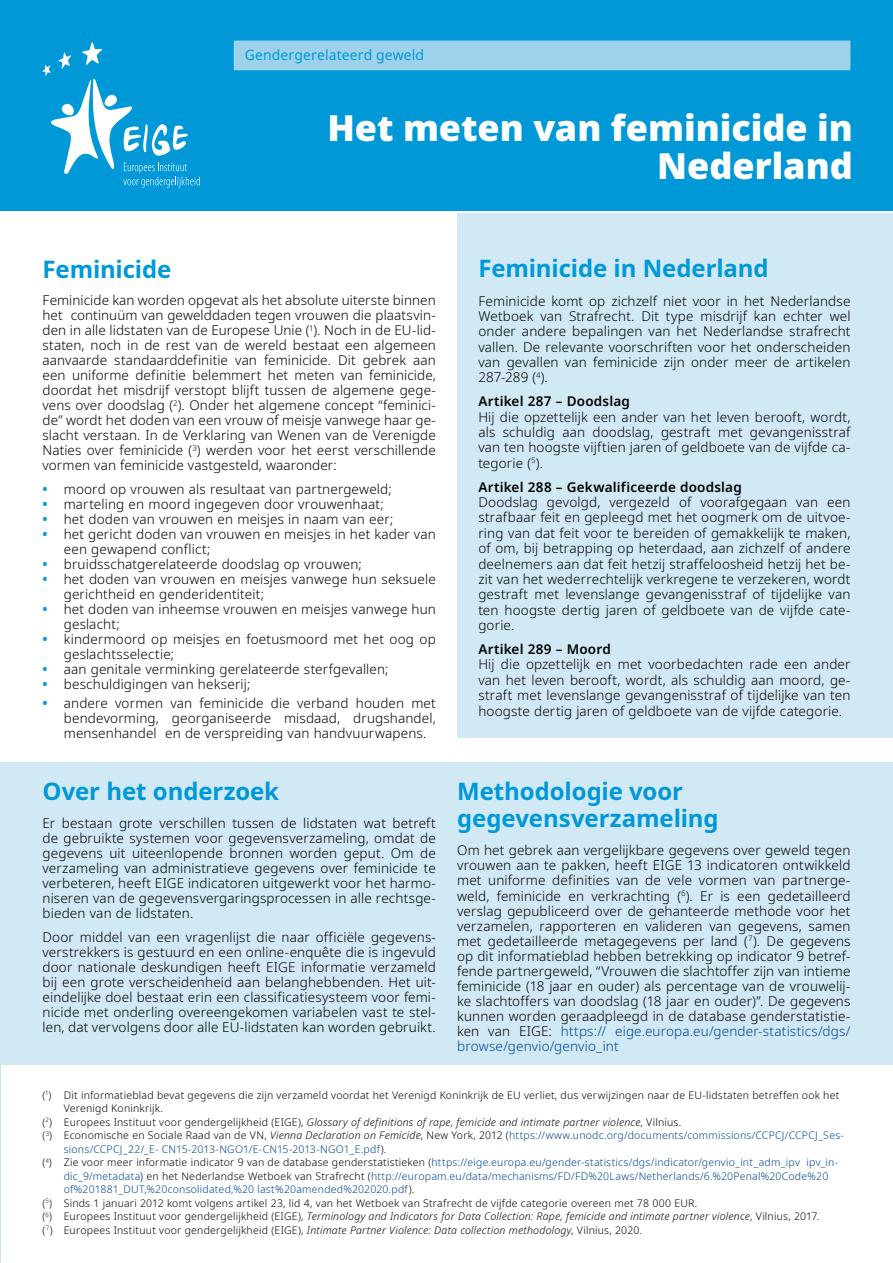
<style>
.page{position:relative;width:893px;height:1263px;background:#fff}
.page>*{position:absolute;margin:0;border:0;box-sizing:border-box;transform-origin:0 0}
.Titel{font:900 36px/38.2px "Noto Sans";color:#fff;text-align:right}
.Headlines{font:700 24px/27px "Noto Sans";letter-spacing:-.005em;color:#0098d7}
.Default{font:14.25px "Noto Sans";letter-spacing:.01em;color:#0098d7}
.Body_text{font:300 13.5px/15px "Noto Sans";letter-spacing:.01em;color:#000;text-align:justify}
.Text_subtitle{font:600 13.5px "Noto Sans";letter-spacing:.015em;color:#000}
.Footnote{font:300 10.5px/13.5px "Noto Sans";letter-spacing:.02em;color:#004494}
.Footnote-2{font:300 10.5px/13.5px "Noto Sans";letter-spacing:.02em;color:#000}
.Footnote-3{font:italic 300 10.5px "Noto Sans";letter-spacing:.02em;color:#000}
.s1{font-weight:700;color:#009ee0}
.s2{color:#004494}
.s3{font-style:normal}
.s4{color:#000}
.s5{font-style:italic;color:#000}
.s6{font-style:italic}
</style>
<div class="page">
<div style="left:0;top:0;width:893px;height:210px;background:#0098d7"></div>
<svg style="left:42px;top:42px;width:158px;height:146px"></svg>
<div style="left:234px;top:41px;width:616px;height:29px;background:#9dd2eb"></div>
<div style="left:457px;top:213px;width:436px;height:525px;background:#d1e9f5"></div>
<div style="left:0;top:762px;width:893px;height:302px;background:#d1e9f5"></div>
<p class="Default" style="left:245px;top:47px;width:181px">Gendergerelateerd geweld</p>
<h1 class="Titel" style="left:327px;top:109px;width:527px">Het meten van feminicide in<br>Nederland</h1>
<h2 class="Headlines" style="left:43px;top:256px;width:130px">Feminicide</h2>
<p class="Body_text" style="left:43px;top:293px;width:395px">Feminicide kan worden opgevat als het absolute uiterste binnen het continuüm van gewelddaden tegen vrouwen die plaatsvin&shy;den in alle lidstaten van de Europese Unie (<sup>1</sup>). Noch in de EU-lid&shy;staten, noch in de rest van de wereld bestaat een algemeen aanvaarde standaarddefinitie van feminicide. Dit gebrek aan een uniforme definitie belemmert het meten van feminicide, doordat het misdrijf verstopt blijft tussen de algemene gege&shy;vens over doodslag (<sup>2</sup>). Onder het algemene concept “feminici&shy;de” wordt het doden van een vrouw of meisje vanwege haar ge&shy;slacht verstaan. In de Verklaring van Wenen van de Verenigde Naties over feminicide (<sup>3</sup>) werden voor het eerst verschillende vormen van feminicide vastgesteld, waaronder:</p>
<p class="Body_text" style="left:43px;top:482px;width:351px"><span class="s1">•</span> moord op vrouwen als resultaat van partnergeweld;</p>
<p class="Body_text" style="left:43px;top:497px;width:343px"><span class="s1">•</span> marteling en moord ingegeven door vrouwenhaat;</p>
<p class="Body_text" style="left:43px;top:512px;width:352px"><span class="s1">•</span> het doden van vrouwen en meisjes in naam van eer;</p>
<p class="Body_text" style="left:64px;top:527px;width:374px;text-indent:-21px"><span class="s1">•</span> het gericht doden van vrouwen en meisjes in het kader van een gewapend conflict;</p>
<p class="Body_text" style="left:43px;top:557px;width:321px"><span class="s1">•</span> bruidsschatgerelateerde doodslag op vrouwen;</p>
<p class="Body_text" style="left:64px;top:572px;width:374px;text-indent:-21px"><span class="s1">•</span> het doden van vrouwen en meisjes vanwege hun seksuele gerichtheid en genderidentiteit;</p>
<p class="Body_text" style="left:64px;top:602px;width:374px;text-indent:-21px"><span class="s1">•</span> het doden van inheemse vrouwen en meisjes vanwege hun geslacht;</p>
<p class="Body_text" style="left:64px;top:632px;width:373px;text-indent:-21px"><span class="s1">•</span> kindermoord op meisjes en foetusmoord met het oog op geslachtsselectie;</p>
<p class="Body_text" style="left:43px;top:662px;width:347px"><span class="s1">•</span> aan genitale verminking gerelateerde sterfgevallen;</p>
<p class="Body_text" style="left:43px;top:677px;width:210px"><span class="s1">•</span> beschuldigingen van hekserij;</p>
<p class="Body_text" style="left:64px;top:696px;width:374px;text-indent:-21px"><span class="s1">•</span> andere vormen van feminicide die verband houden met bendevorming, georganiseerde misdaad, drugshandel, mensenhandel en de verspreiding van handvuurwapens.</p>
<h2 class="Headlines" style="left:478px;top:256px;width:292px">Feminicide in Nederland</h2>
<p class="Body_text" style="left:478px;top:293px;width:374px">Feminicide komt op zichzelf niet voor in het Nederlandse Wetboek van Strafrecht. Dit type misdrijf kan echter wel onder andere bepalingen van het Nederlandse strafrecht vallen. De relevante voorschriften voor het onderscheiden van gevallen van feminicide zijn onder meer de artikelen 287-289 (<sup>4</sup>).</p>
<p class="Text_subtitle" style="left:478px;top:394px;width:153px">Artikel 287 – Doodslag</p>
<p class="Body_text" style="left:478px;top:409px;width:374px">Hij die opzettelijk een ander van het leven berooft, wordt, als schuldig aan doodslag, gestraft met gevangenisstraf van ten hoogste vijftien jaren of geldboete van de vijfde ca&shy;tegorie (<sup>5</sup>).</p>
<p class="Text_subtitle" style="left:478px;top:479px;width:265px">Artikel 288 – Gekwalificeerde doodslag</p>
<p class="Body_text" style="left:478px;top:495px;width:374px;line-height:15.5px">Doodslag gevolgd, vergezeld of voorafgegaan van een strafbaar feit en gepleegd met het oogmerk om de uitvoe&shy;ring van dat feit voor te bereiden of gemakkelijk te maken, of om, bij betrapping op heterdaad, aan zichzelf of andere deelnemers aan dat feit hetzij straffeloosheid hetzij het be&shy;zit van het wederrechtelijk verkregene te verzekeren, wordt gestraft met levenslange gevangenisstraf of tijdelijke van ten hoogste dertig jaren of geldboete van de vijfde cate&shy;gorie.</p>
<p class="Text_subtitle" style="left:478px;top:641px;width:134px">Artikel 289 – Moord</p>
<p class="Body_text" style="left:478px;top:657px;width:374px;line-height:15.5px">Hij die opzettelijk en met voorbedachten rade een ander van het leven berooft, wordt, als schuldig aan moord, ge&shy;straft met levenslange gevangenisstraf of tijdelijke van ten hoogste dertig jaren of geldboete van de vijfde categorie.</p>
<h2 class="Headlines" style="left:43px;top:779px;width:238px">Over het onderzoek</h2>
<p class="Body_text" style="left:43px;top:816px;width:395px">Er bestaan grote verschillen tussen de lidstaten wat betreft de gebruikte systemen voor gegevensverzameling, omdat de gegevens uit uiteenlopende bronnen worden geput. Om de verzameling van administratieve gegevens over feminicide te verbeteren, heeft EIGE indicatoren uitgewerkt voor het harmo&shy;niseren van de gegevensvergaringsprocessen in alle rechtsge&shy;bieden van de lidstaten.</p>
<p class="Body_text" style="left:43px;top:929px;width:395px">Door middel van een vragenlijst die naar officiële gegevens&shy;verstrekkers is gestuurd en een online-enquête die is ingevuld door nationale deskundigen heeft EIGE informatie verzameld bij een grote verscheidenheid aan belanghebbenden. Het uit&shy;eindelijke doel bestaat erin een classificatiesysteem voor femi&shy;nicide met onderling overeengekomen variabelen vast te stel&shy;len, dat vervolgens door alle EU-lidstaten kan worden gebruikt.</p>
<h2 class="Headlines" style="left:457px;top:779px;width:263px">Methodologie voor gegevensverzameling</h2>
<p class="Body_text" style="left:457px;top:843px;width:395px">Om het gebrek aan vergelijkbare gegevens over geweld tegen vrouwen aan te pakken, heeft EIGE 13 indicatoren ontwikkeld met uniforme definities van de vele vormen van partnerge&shy;weld, feminicide en verkrachting (<sup>6</sup>). Er is een gedetailleerd verslag gepubliceerd over de gehanteerde methode voor het verzamelen, rapporteren en valideren van gegevens, samen met gedetailleerde metagegevens per land (<sup>7</sup>). De gegevens op dit informatieblad hebben betrekking op indicator 9 betref&shy;fende partnergeweld, “Vrouwen die slachtoffer zijn van intieme feminicide (18 jaar en ouder) als percentage van de vrouwelij&shy;ke slachtoffers van doodslag (18 jaar en ouder)”. De gegevens kunnen worden geraadpleegd in de database genderstatistie&shy;ken van EIGE: <span class="s2">https:// eige.europa.eu/gender-statistics/dgs/ browse/genvio/genvio_int</span></p>
<p class="Footnote-2" style="left:64px;top:1089px;width:777px;text-indent:-21px">(<sup>1</sup>) Dit informatieblad bevat gegevens die zijn verzameld voordat het Verenigd Koninkrijk de EU verliet, dus verwijzingen naar de EU-lidstaten betreffen ook het<br>Verenigd Koninkrijk.</p>
<p class="Footnote-3" style="left:43px;top:1115px;width:640px"><span class="s3">(</span><sup>2</sup><span class="s3">) Europees Instituut voor gendergelijkheid (EIGE),</span> Glossary of definitions of rape, femicide and intimate partner violence<span class="s3">, Vilnius.</span></p>
<p class="Footnote" style="left:64px;top:1129px;width:782px;text-indent:-21px"><span class="s4">(</span><sup>3</sup><span class="s4">) Economische en Sociale Raad van de VN,</span> <span class="s5">Vienna Declaration on Femicide</span><span class="s4">, New York, 2012 (</span>https://www.unodc.org/documents/commissions/CCPCJ/CCPCJ_Ses&shy;sions/CCPCJ_22/_E- CN15-2013-NGO1/E-CN15-2013-NGO1_E.pdf<span class="s4">).</span></p>
<p class="Footnote" style="left:64px;top:1156px;width:776px;text-indent:-21px"><span class="s4">(</span><sup>4</sup><span class="s4">) Zie voor meer informatie indicator 9 van de database genderstatistieken (</span>https://eige.europa.eu/gender-statistics/dgs/indicator/genvio_int_adm_ipv ipv_in&shy;dic_9/metadata<span class="s4">) en het Nederlandse Wetboek van Strafrecht (</span>http://europam.eu/data/mechanisms/FD/FD%20Laws/Netherlands/6.%20Penal%20Code%20 of%201881_DUT,%20consolidated,%20 last%20amended%202020.pdf<span class="s4">).</span></p>
<p class="Footnote-2" style="left:42px;top:1197px;width:656px">(<sup>5</sup>) Sinds 1 januari 2012 komt volgens artikel 23, lid 4, van het Wetboek van Strafrecht de vijfde categorie overeen met 78 000 EUR.</p>
<p class="Footnote-3" style="left:43px;top:1209px;width:778px"><span class="s3">(</span><sup>6</sup><span class="s3">) Europees Instituut voor gendergelijkheid (EIGE),</span> Terminology and Indicators for Data Collection: Rape, femicide and intimate partner violence<span class="s3">, Vilnius, 2017.</span></p>
<p class="Footnote-2" style="left:43px;top:1224px;width:601px">(<sup>7</sup>) Europees Instituut voor gendergelijkheid (EIGE), <span class="s6">Intimate Partner Violence: Data collection methodology</span>, Vilnius, 2020.</p>
</div>
